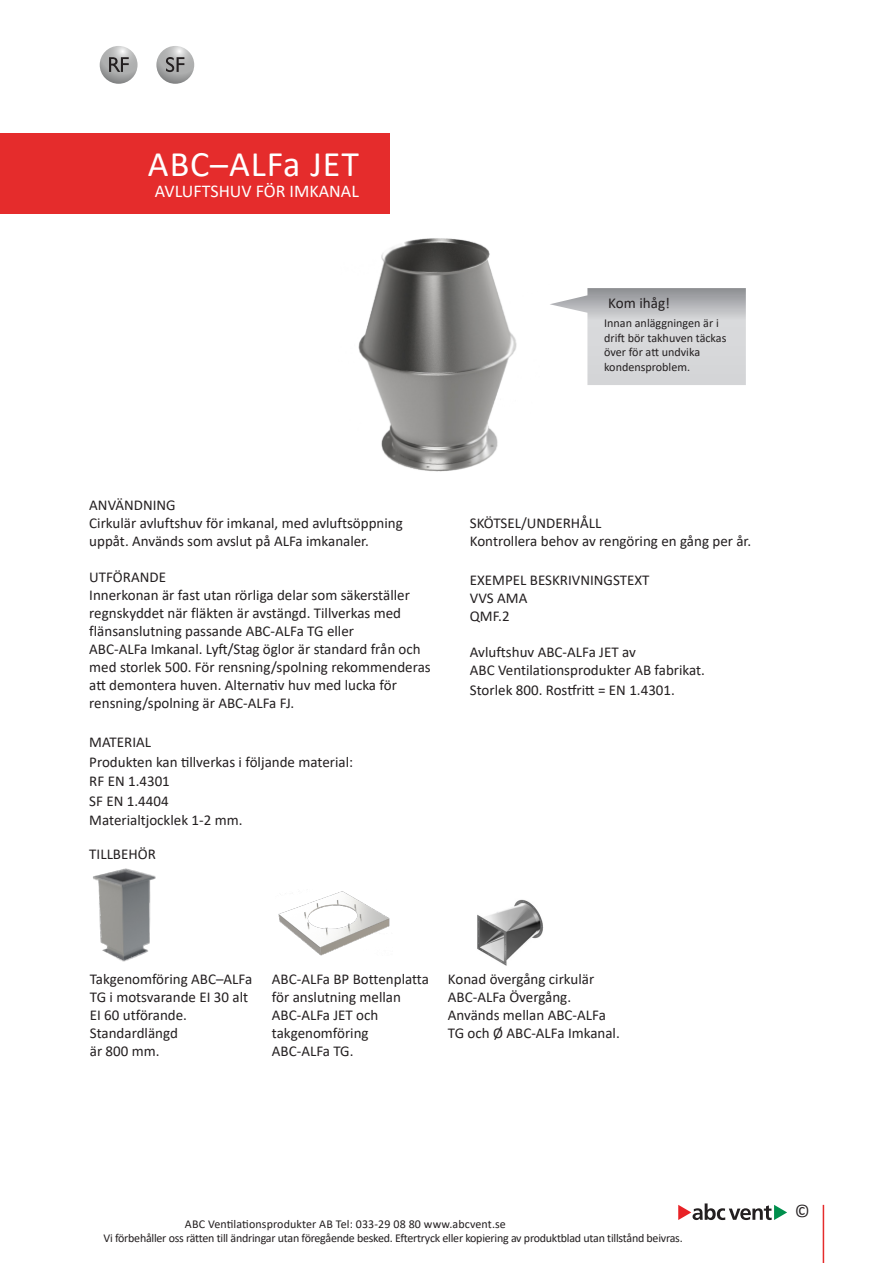
<style>
.page{position:relative;width:893px;height:1263px;background:#fff}
.page>*{position:absolute;margin:0;border:0;box-sizing:border-box;transform-origin:0 0}
.Rubrik{font:36px "Calibri";letter-spacing:.025em;color:#fff}
.Rubrik-2{font:18px "Calibri";color:#fff}
.t1{font:18px "Calibri";color:#231f20}
.Mindre_texter{font:15.15px "Calibri";color:#231f20}
.brödtext{font:15px/18px "Calibri";color:#231f20}
.Mindre_texter-2{font:15px "Calibri";color:#231f20}
.Mindre_texter-3{font:12.15px/14.5px "Calibri";color:#231f20}
.t2{font:12px "Calibri";letter-spacing:-.02em;color:#231f20}
.t3{font:12px "Calibri";letter-spacing:.01em;color:#231f20}
</style>
<div class="page">
<hr style="left:823px;top:1205px;width:1px;height:58px;background:#e52c2c">
<svg style="left:678px;top:1203px;width:109px;height:17px"></svg>
<img style="left:93px;top:868px;width:63px;height:94px">
<div style="left:0;top:134px;width:389px;height:80px;background:#e52c2c"></div>
<svg style="left:100px;top:46px;width:38px;height:38px"></svg>
<svg style="left:109px;top:57px;width:20px;height:15px"></svg>
<svg style="left:156px;top:46px;width:38px;height:38px"></svg>
<svg style="left:166px;top:57px;width:18px;height:15px"></svg>
<svg style="left:551px;top:288px;width:195px;height:97px"></svg>
<img style="left:477px;top:899px;width:67px;height:67px">
<img style="left:278px;top:891px;width:112px;height:64px">
<img style="left:358px;top:205px;width:193px;height:267px">
<p class="Rubrik" style="left:148px;top:140px;width:212px">ABC–ALFa JET</p>
<p class="Rubrik-2" style="left:155px;top:179px;width:206px">AVLUFTSHUV FÖR IMKANAL</p>
<p class="Mindre_texter" style="left:608px;top:293px;width:63px">Kom ihåg!</p>
<p class="Mindre_texter-3" style="left:604px;top:316px;width:124px">Innan anläggningen är i drift bör takhuven täckas över för att undvika</p>
<p class="Mindre_texter-3" style="left:604px;top:359px;width:87px">kondensproblem.</p>
<p class="brödtext" style="left:89px;top:496px;width:88px">ANVÄNDNING</p>
<p class="brödtext" style="left:89px;top:514px;width:315px">Cirkulär avluftshuv för imkanal, med avluftsöppning uppåt. Används som avslut på ALFa imkanaler.</p>
<p class="brödtext" style="left:89px;top:568px;width:343px">UTFÖRANDE<br>Innerkonan är fast utan rörliga delar som säkerställer regnskyddet när fläkten är avstängd. Tillverkas med flänsanslutning passande ABC-ALFa TG eller<br>ABC-ALFa Imkanal. Lyft/Stag öglor är standard från och med storlek 500. För rensning/spolning rekommenderas att demontera huven. Alternativ huv med lucka för rensning/spolning är ABC-ALFa FJ.</p>
<p class="brödtext" style="left:89px;top:733px;width:63px">MATERIAL</p>
<p class="brödtext" style="left:89px;top:751px;width:265px;line-height:19.5px">Produkten kan tillverkas i följande material:<br>RF EN 1.4301<br>SF EN 1.4404<br>Materialtjocklek 1-2 mm.</p>
<p class="Mindre_texter-2" style="left:89px;top:844px;width:68px">TILLBEHÖR</p>
<p class="brödtext" style="left:470px;top:514px;width:133px">SKÖTSEL/UNDERHÅLL</p>
<p class="brödtext" style="left:470px;top:532px;width:283px">Kontrollera behov av rengöring en gång per år.</p>
<p class="brödtext" style="left:470px;top:571px;width:181px">EXEMPEL BESKRIVNINGSTEXT</p>
<p class="brödtext" style="left:470px;top:589px;width:59px">VVS AMA</p>
<p class="brödtext" style="left:470px;top:607px;width:41px">QMF.2</p>
<p class="brödtext" style="left:470px;top:643px;width:167px">Avluftshuv ABC-ALFa JET av</p>
<p class="brödtext" style="left:470px;top:661px;width:237px">ABC Ventilationsprodukter AB fabrikat.</p>
<p class="brödtext" style="left:470px;top:680px;width:207px">Storlek 800. Rostfritt = EN 1.4301.</p>
<p class="brödtext" style="left:90px;top:970px;width:164px">Takgenomföring ABC–ALFa</p>
<p class="brödtext" style="left:90px;top:988px;width:160px">TG i motsvarande EI 30 alt</p>
<p class="brödtext" style="left:90px;top:1006px;width:99px">EI 60 utförande.</p>
<p class="brödtext" style="left:90px;top:1024px;width:90px">Standardlängd</p>
<p class="brödtext" style="left:90px;top:1042px;width:71px">är 800 mm.</p>
<p class="brödtext" style="left:272px;top:970px;width:159px">ABC-ALFa BP Bottenplatta för anslutning mellan</p>
<p class="brödtext" style="left:272px;top:1006px;width:108px">ABC-ALFa JET och takgenomföring</p>
<p class="brödtext" style="left:272px;top:1042px;width:83px">ABC-ALFa TG.</p>
<p class="brödtext" style="left:448px;top:969px;width:173px">Konad övergång cirkulär<br>ABC-ALFa Övergång.<br>Används mellan ABC-ALFa<br>TG och Ø ABC-ALFa Imkanal.</p>
<p class="t3" style="left:185px;top:1215px;width:322px">ABC Ventilationsprodukter AB Tel: 033-29 08 80 www.abcvent.se</p>
<p class="t2" style="left:103px;top:1229px;width:581px">Vi förbehåller oss rätten till ändringar utan föregående besked. Eftertryck eller kopiering av produktblad utan tillstånd beivras.</p>
<p class="t1" style="left:795px;top:1198px;width:17px">©</p>
</div>
